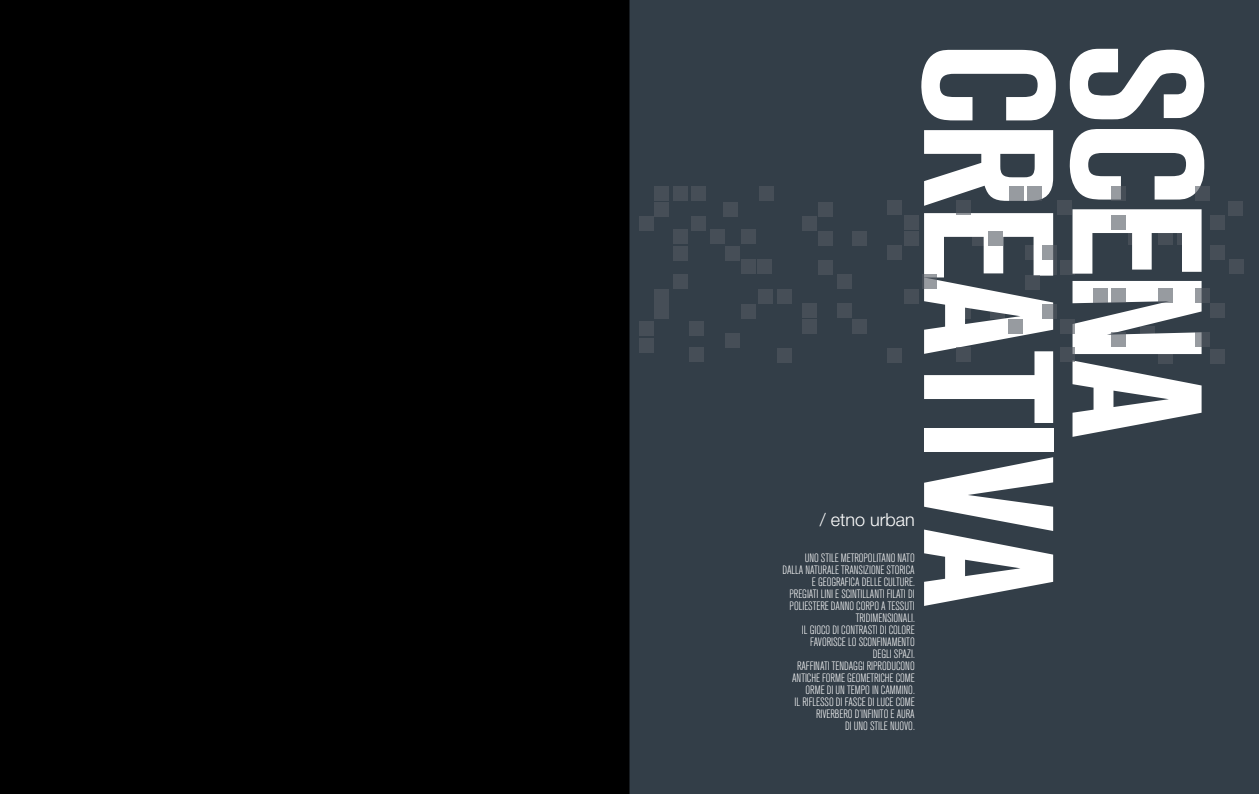
<style>
.page{position:relative;width:1259px;height:794px;background:#fff}
.page>*{position:absolute;margin:0;border:0;box-sizing:border-box;transform-origin:0 0}
.t1{font:700 condensed 182.7px "Akzidenz Grotesk BQ";letter-spacing:-.025em;color:#fff}
.t2{font:300 18px "Helvetica Neue LT Std";color:#fff}
.t3{font:300 condensed 12px/12px "Akzidenz Grotesk BQ";letter-spacing:-.005em;color:#fff;text-align:right}
</style>
<div class="page">
<div style="left:629px;top:0;width:630px;height:794px;background:#333e48"></div>
<div style="left:1157px;top:230px;width:15px;height:14px;background:#464e57"></div>
<div style="left:1177px;top:230px;width:15px;height:14px;background:#464e57"></div>
<div style="left:1139px;top:326px;width:15px;height:15px;background:#464e57"></div>
<div style="left:1157px;top:349px;width:15px;height:14px;background:#464e57"></div>
<div style="left:1128px;top:230px;width:15px;height:14px;background:#464e57"></div>
<div style="left:956px;top:304px;width:14px;height:15px;background:#464e57"></div>
<div style="left:990px;top:304px;width:15px;height:15px;background:#464e57"></div>
<div style="left:1042px;top:260px;width:15px;height:15px;background:#464e57"></div>
<div style="left:1025px;top:244px;width:15px;height:15px;background:#464e57"></div>
<div style="left:1059px;top:260px;width:15px;height:15px;background:#464e57"></div>
<div style="left:972px;top:231px;width:15px;height:14px;background:#464e57"></div>
<div style="left:1195px;top:288px;width:15px;height:15px;background:#464e57"></div>
<div style="left:1210px;top:244px;width:15px;height:15px;background:#464e57"></div>
<div style="left:1157px;top:288px;width:15px;height:15px;background:#464e57"></div>
<div style="left:1042px;top:244px;width:15px;height:15px;background:#464e57"></div>
<div style="left:837px;top:274px;width:14px;height:15px;background:#464e57"></div>
<div style="left:741px;top:229px;width:15px;height:15px;background:#464e57"></div>
<div style="left:741px;top:259px;width:15px;height:15px;background:#464e57"></div>
<div style="left:673px;top:245px;width:15px;height:15px;background:#464e57"></div>
<div style="left:710px;top:229px;width:15px;height:15px;background:#464e57"></div>
<div style="left:654px;top:186px;width:15px;height:15px;background:#464e57"></div>
<div style="left:654px;top:202px;width:15px;height:15px;background:#464e57"></div>
<div style="left:723px;top:202px;width:15px;height:15px;background:#464e57"></div>
<div style="left:818px;top:202px;width:15px;height:15px;background:#464e57"></div>
<div style="left:818px;top:231px;width:15px;height:14px;background:#464e57"></div>
<div style="left:851px;top:231px;width:15px;height:14px;background:#464e57"></div>
<div style="left:887px;top:244px;width:15px;height:15px;background:#464e57"></div>
<div style="left:904px;top:231px;width:15px;height:14px;background:#464e57"></div>
<div style="left:988px;top:231px;width:15px;height:14px;background:#464e57"></div>
<div style="left:1025px;top:275px;width:15px;height:15px;background:#464e57"></div>
<div style="left:956px;top:347px;width:14px;height:15px;background:#464e57"></div>
<div style="left:1007px;top:319px;width:15px;height:15px;background:#464e57"></div>
<div style="left:1059px;top:319px;width:15px;height:15px;background:#464e57"></div>
<div style="left:1059px;top:347px;width:15px;height:15px;background:#464e57"></div>
<div style="left:1111px;top:332px;width:15px;height:15px;background:#464e57"></div>
<div style="left:1042px;top:304px;width:15px;height:15px;background:#464e57"></div>
<div style="left:1093px;top:288px;width:15px;height:15px;background:#464e57"></div>
<div style="left:1111px;top:288px;width:14px;height:15px;background:#464e57"></div>
<div style="left:1195px;top:332px;width:15px;height:15px;background:#464e57"></div>
<div style="left:1210px;top:303px;width:15px;height:15px;background:#464e57"></div>
<div style="left:1210px;top:349px;width:15px;height:14px;background:#464e57"></div>
<div style="left:1009px;top:186px;width:14px;height:15px;background:#464e57"></div>
<div style="left:1027px;top:186px;width:15px;height:15px;background:#464e57"></div>
<div style="left:1056px;top:200px;width:15px;height:15px;background:#464e57"></div>
<div style="left:1110px;top:186px;width:15px;height:15px;background:#464e57"></div>
<div style="left:1110px;top:215px;width:15px;height:15px;background:#464e57"></div>
<div style="left:1229px;top:259px;width:15px;height:15px;background:#464e57"></div>
<div style="left:1210px;top:215px;width:15px;height:15px;background:#464e57"></div>
<div style="left:1195px;top:186px;width:15px;height:15px;background:#464e57"></div>
<div style="left:1227px;top:201px;width:15px;height:14px;background:#464e57"></div>
<div style="left:904px;top:215px;width:15px;height:15px;background:#464e57"></div>
<div style="left:887px;top:200px;width:15px;height:15px;background:#464e57"></div>
<div style="left:956px;top:200px;width:15px;height:15px;background:#464e57"></div>
<div style="left:818px;top:260px;width:15px;height:15px;background:#464e57"></div>
<div style="left:904px;top:289px;width:15px;height:15px;background:#464e57"></div>
<div style="left:922px;top:274px;width:14px;height:15px;background:#464e57"></div>
<div style="left:654px;top:289px;width:15px;height:14px;background:#464e57"></div>
<div style="left:758px;top:289px;width:15px;height:14px;background:#464e57"></div>
<div style="left:777px;top:289px;width:15px;height:14px;background:#464e57"></div>
<div style="left:802px;top:303px;width:15px;height:15px;background:#464e57"></div>
<div style="left:837px;top:303px;width:14px;height:15px;background:#464e57"></div>
<div style="left:802px;top:319px;width:15px;height:15px;background:#464e57"></div>
<div style="left:851px;top:319px;width:15px;height:15px;background:#464e57"></div>
<div style="left:887px;top:348px;width:15px;height:15px;background:#464e57"></div>
<div style="left:654px;top:304px;width:15px;height:15px;background:#464e57"></div>
<div style="left:741px;top:304px;width:15px;height:15px;background:#464e57"></div>
<div style="left:673px;top:229px;width:15px;height:15px;background:#464e57"></div>
<div style="left:757px;top:259px;width:15px;height:15px;background:#464e57"></div>
<div style="left:691px;top:216px;width:15px;height:15px;background:#464e57"></div>
<div style="left:802px;top:216px;width:15px;height:15px;background:#464e57"></div>
<div style="left:673px;top:274px;width:15px;height:15px;background:#464e57"></div>
<div style="left:725px;top:245px;width:15px;height:15px;background:#464e57"></div>
<div style="left:639px;top:216px;width:14px;height:15px;background:#464e57"></div>
<div style="left:639px;top:320px;width:14px;height:15px;background:#464e57"></div>
<div style="left:689px;top:320px;width:15px;height:15px;background:#464e57"></div>
<div style="left:689px;top:347px;width:15px;height:15px;background:#464e57"></div>
<div style="left:725px;top:333px;width:15px;height:15px;background:#464e57"></div>
<div style="left:777px;top:348px;width:15px;height:15px;background:#464e57"></div>
<div style="left:639px;top:337px;width:14px;height:15px;background:#464e57"></div>
<div style="left:673px;top:186px;width:15px;height:15px;background:#464e57"></div>
<div style="left:691px;top:186px;width:15px;height:15px;background:#464e57"></div>
<div style="left:759px;top:186px;width:14px;height:15px;background:#464e57"></div>
<div style="left:0;top:1px;width:629px;height:792px;background:#000"></div>
<h1 class="t1" style="left:1092px;top:42px;width:567px;rotate:90deg">CREATIVA</h1>
<h1 class="t1" style="left:1240px;top:42px;width:398px;rotate:90deg">SCENA</h1>
<h2 class="t2" style="left:819px;top:509px;width:97px">/ etno urban</h2>
<p class="t3" style="left:782px;top:552px;width:134px">UNO STILE METROPOLITANO NATO<br>DALLA NATURALE TRANSIZIONE STORICA<br>E GEOGRAFICA DELLE CULTURE.<br>PREGIATI LINI E SCINTILLANTI FILATI DI<br>POLIESTERE DANNO CORPO A TESSUTI<br>TRIDIMENSIONALI.<br>IL GIOCO DI CONTRASTI DI COLORE<br>FAVORISCE LO SCONFINAMENTO<br>DEGLI SPAZI.<br>RAFFINATI TENDAGGI RIPRODUCONO<br>ANTICHE FORME GEOMETRICHE COME<br>ORME DI UN TEMPO IN CAMMINO.<br>IL RIFLESSO DI FASCE DI LUCE COME<br>RIVERBERO D’INFINITO E AURA<br>DI UNO STILE NUOVO.</p>
</div>
